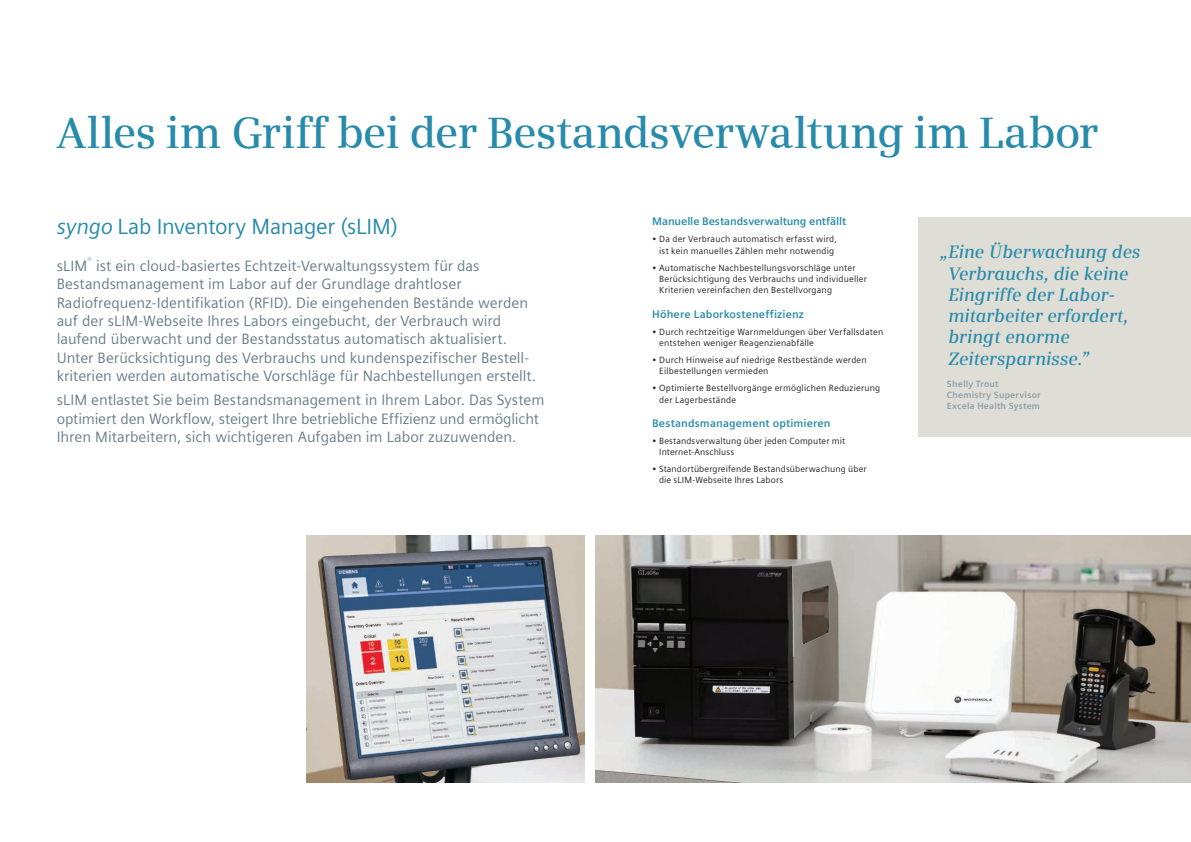
<style>
.page{position:relative;width:1191px;height:842px;background:#fff}
.page>*{position:absolute;margin:0;border:0;box-sizing:border-box;transform-origin:0 0}
.t1{font:600 44px "Siemens Serif";letter-spacing:-.02em;color:#288bab}
.t2{font:22px "Siemens Sans";letter-spacing:-.02em;color:#288bab}
.t3{font:italic 600 18px/21.3px "Siemens Serif";letter-spacing:-.005em;color:#288bab}
.t4{font:15px/18.4px "Siemens Sans";color:#687e88}
.t5{font:700 11px "Siemens Sans";letter-spacing:.01em;color:#288bab}
.t6{font:9px/11.3px "Siemens Sans";letter-spacing:.02em;color:#231f20}
.t7{font:700 9px/11.3px "Siemens Sans";letter-spacing:.02em;color:#8c9ea9}
.t8{font:8.2px "Siemens Sans";color:#8c9ea9}
.s1{font-style:italic}
</style>
<div class="page">
<div style="left:918px;top:217px;width:273px;height:220px;background:#deddd6"></div>
<img style="left:595px;top:536px;width:596px;height:246px">
<img style="left:306px;top:536px;width:278px;height:246px">
<h1 class="t1" style="left:57px;top:107px;width:1043px">Alles im Griff bei der Bestandsverwaltung im Labor</h1>
<h2 class="t2" style="left:57px;top:214px;width:343px"><span class="s1">syngo</span> Lab Inventory Manager (sLIM)</h2>
<p class="t4" style="left:57px;top:256px;width:32px">sLIM</p>
<p class="t8" style="left:87px;top:256px;width:6px">®</p>
<p class="t4" style="left:57px;top:256px;width:481px;text-indent:39px">ist ein cloud-basiertes Echtzeit-Verwaltungssystem für das Bestandsmanagement im Labor auf der Grundlage drahtloser Radiofrequenz-Identifikation (RFID). Die eingehenden Bestände werden auf der sLIM-Webseite Ihres Labors eingebucht, der Verbrauch wird laufend überwacht und der Bestandsstatus automatisch aktualisiert.<br>Unter Berücksichtigung des Verbrauchs und kundenspezifischer Bestell&shy;kriterien werden automatische Vorschläge für Nachbestellungen erstellt.</p>
<p class="t4" style="left:57px;top:391px;width:489px">sLIM entlastet Sie beim Bestandsmanagement in Ihrem Labor. Das System optimiert den Workflow, steigert Ihre betriebliche Effizienz und ermöglicht<br>Ihren Mitarbeitern, sich wichtigeren Aufgaben im Labor zuzuwenden.</p>
<p class="t5" style="left:652px;top:215px;width:195px">Manuelle Bestandsverwaltung entfällt</p>
<p class="t6" style="left:652px;top:234px;width:186px;text-align:center">• Da der Verbrauch automatisch erfasst wird, ist kein manuelles Zählen mehr notwendig</p>
<p class="t6" style="left:659px;top:262px;width:209px;text-indent:-7px">• Automatische Nachbestellungsvorschläge unter<br>Berücksichtigung des Verbrauchs und individueller<br>Kriterien vereinfachen den Bestellvorgang</p>
<p class="t5" style="left:652px;top:307px;width:153px">Höhere Laborkosteneffizienz</p>
<p class="t6" style="left:659px;top:326px;width:225px;text-indent:-7px">• Durch rechtzeitige Warnmeldungen über Verfallsdaten entstehen weniger Reagenzienabfälle</p>
<p class="t6" style="left:659px;top:354px;width:209px;text-indent:-7px">• Durch Hinweise auf niedrige Restbestände werden<br>Eilbestellungen vermieden</p>
<p class="t6" style="left:659px;top:382px;width:222px;text-indent:-7px">• Optimierte Bestellvorgänge ermöglichen Reduzierung der Lagerbestände</p>
<p class="t5" style="left:652px;top:417px;width:180px">Bestandsmanagement optimieren</p>
<p class="t6" style="left:659px;top:435px;width:187px;text-indent:-7px">• Bestandsverwaltung über jeden Computer mit<br>Internet-Anschluss</p>
<p class="t6" style="left:659px;top:463px;width:209px;text-indent:-7px">• Standortübergreifende Bestandsüberwachung über die sLIM-Webseite Ihres Labors</p>
<p class="t3" style="left:948px;top:242px;width:194px;text-indent:-8px">„Eine Überwachung des<br>Verbrauchs, die keine<br>Eingriffe der Labor&shy;mitarbeiter erfordert, bringt enorme<br>Zeitersparnisse.”</p>
<p class="t7" style="left:947px;top:378px;width:95px">Shelly Trout<br>Chemistry Supervisor<br>Excela Health System</p>
</div>
